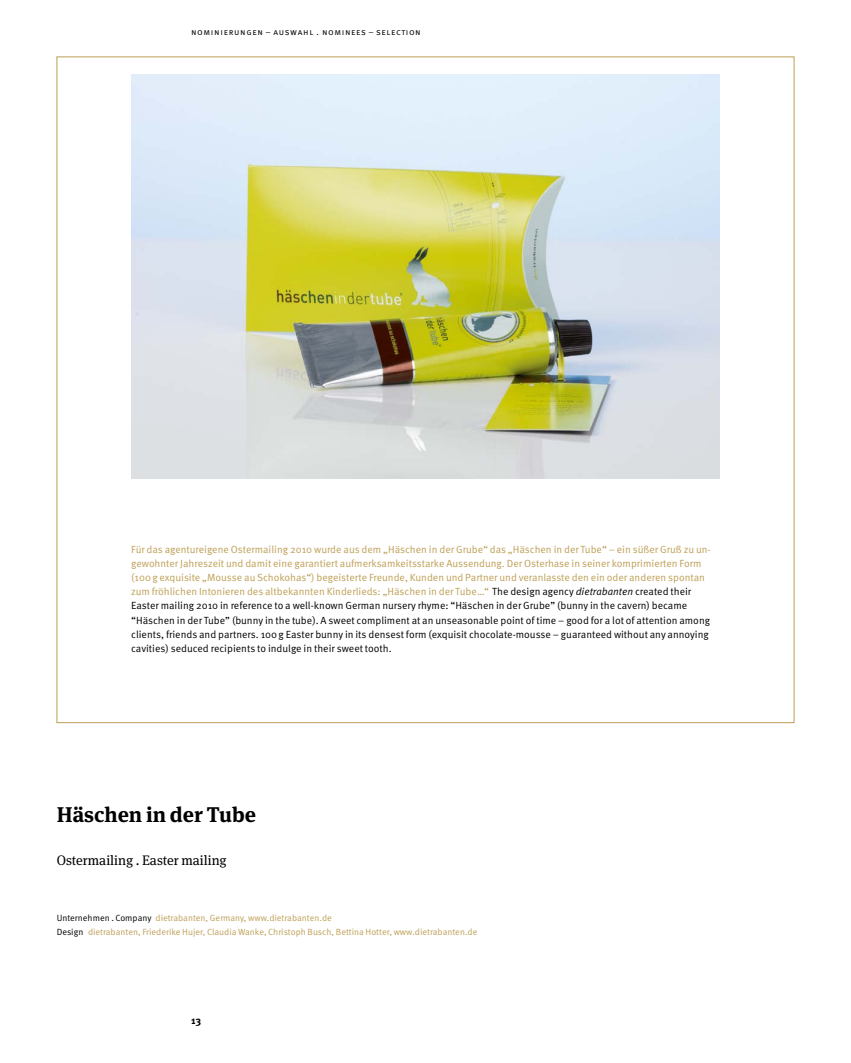
<style>
.page{position:relative;width:851px;height:1063px;background:#fff}
.page>*{position:absolute;margin:0;border:0;box-sizing:border-box;transform-origin:0 0}
.t1{font:700 21.25px "Meta Serif Pro";color:#000}
.t2{font:13.75px "Meta Serif Pro";color:#000}
.t3{font:10.38px/14.1px "Meta Pro";color:#000}
.t4{font:700 10.38px "Meta Pro";color:#000}
.t5{font:9px/14.1px "Meta Pro";color:#be9f55}
.t6{font:9px "Meta Pro";letter-spacing:.07em;color:#000}
.s1{color:#be9f55}
.s2{font-style:italic}
.s3{color:#000}
</style>
<div class="page">
<img style="left:131px;top:74px;width:588px;height:405px">
<p class="t6" style="left:191px;top:26px;width:231px">nominierungen – Auswahl . nominees – selection</p>
<p class="t3" style="left:131px;top:541px;width:581px"><span class="s1">Für das agentureigene Ostermailing 2010 wurde aus dem „Häschen in der Grube“ das „Häschen in der Tube“ – ein süßer Gruß zu un&shy;gewohnter Jahreszeit und damit eine garantiert aufmerksamkeitsstarke Aussendung. Der Osterhase in seiner komprimierten Form (100g exquisite „Mousse au Schokohas“) begeisterte Freunde, Kunden und Partner und veranlasste den ein oder anderen spontan zum fröhlichen Intonieren des altbekannten Kinderlieds: „Häschen in der Tube…“</span> The design agency <span class="s2">dietrabanten</span> created their Easter mailing 2010 in reference to a well-known German nursery rhyme: “Häschen in der Grube” (bunny in the cavern) became “Häschen in der Tube” (bunny in the tube). A sweet compliment at an unseasonable point of time – good for a lot of attention among clients, friends and partners. 100g Easter bunny in its densest form (exquisit chocolate-mousse – guaranteed without any annoying cavities) seduced recipients to indulge in their sweet tooth.</p>
<h1 class="t1" style="left:57px;top:798px;width:201px">Häschen in der Tube</h1>
<h2 class="t2" style="left:57px;top:850px;width:171px">Ostermailing . Easter mailing</h2>
<p class="t5" style="left:57px;top:911px;width:276px"><span class="s3">Unternehmen . Company</span> dietrabanten, Germany, www.dietrabanten.de<br><span class="s3">Design</span></p>
<p class="t5" style="left:88px;top:925px;width:391px">dietrabanten, Friederike Hujer, Claudia Wanke, Christoph Busch, Bettina Hotter, www.dietrabanten.de</p>
<p class="t4" style="left:191px;top:1012px;width:11px">13</p>
</div>
